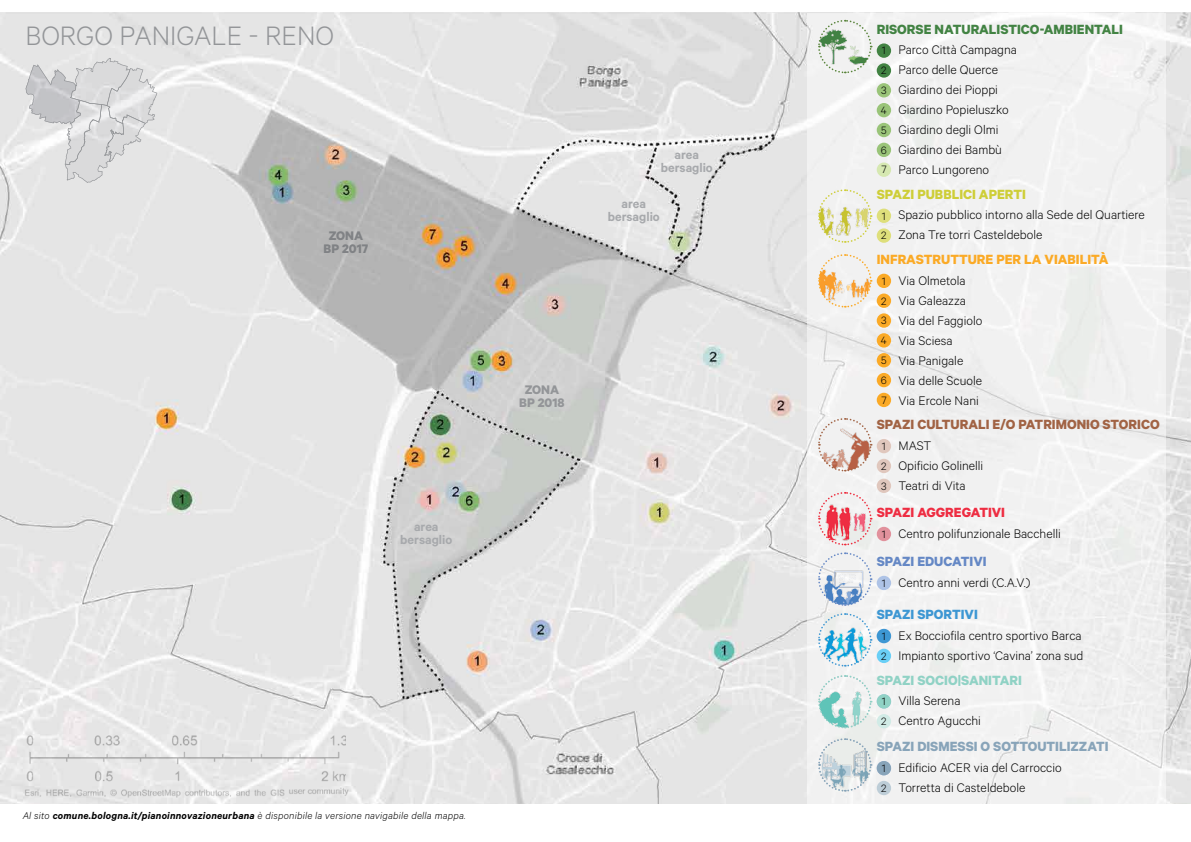
<style>
.page{position:relative;width:1191px;height:842px;background:#fff}
.page>*{position:absolute;margin:0;border:0;box-sizing:border-box;transform-origin:0 0}
.t1{font:300 30px "Calibre";color:#939598}
.t2{font:700 15px "Calibre";color:#a16344}
.t3{font:700 15px "Calibre";color:#428343}
.t4{font:700 15px "Calibre";color:#88a4b9}
.t5{font:700 15px "Calibre";color:#fbaa26}
.t6{font:700 15px "Calibre";color:#cece38}
.t7{font:700 15px "Calibre";color:#90d2c5}
.t8{font:700 15px "Calibre";color:#ee2d42}
.t9{font:700 15px "Calibre";color:#6588c5}
.t10{font:700 15px "Calibre";color:#3d97d3}
.t11{font:300 14px/20px "Calibre";color:#000}
.t12{font:600 14px/13px "Calibre";color:#a7a9ac;text-align:center}
.t13{font:700 14px/13px "Calibre";color:#808285;text-align:center}
.t14{font:700 14px/13px "Calibre";color:#939598;text-align:center}
.t15{font:300 12px/19.8px "Calibre";color:#000}
.t16{font:italic 300 11px "Calibre";letter-spacing:.02em;color:#000}
.s1{font-weight:600}
.s2{font-size:12px}
</style>
<div class="page">
<img style="left:0;top:13px;width:1191px;height:791px">
<svg style="left:26px;top:58px;width:131px;height:125px;background:#dbdbdc"></svg>
<img style="left:15px;top:785px;width:264px;height:12px">
<img style="left:279px;top:785px;width:72px;height:12px">
<img style="left:12px;top:729px;width:334px;height:56px">
<div style="left:806px;top:13px;width:359px;height:791px;background:#f1f1f1"></div>
<div style="left:876px;top:43px;width:15px;height:15px;background:#428343;border-radius:50%"></div>
<div style="left:876px;top:63px;width:15px;height:15px;background:#428343;border-radius:50%"></div>
<div style="left:876px;top:83px;width:15px;height:14px;background:#9ac479;border-radius:50%"></div>
<div style="left:876px;top:103px;width:15px;height:14px;background:#9ac479;border-radius:50%"></div>
<div style="left:876px;top:123px;width:15px;height:14px;background:#9ac479;border-radius:50%"></div>
<div style="left:876px;top:143px;width:15px;height:14px;background:#9ac479;border-radius:50%"></div>
<div style="left:876px;top:163px;width:15px;height:14px;background:#d6e8b1;border-radius:50%"></div>
<div style="left:876px;top:209px;width:15px;height:14px;background:#dedf7b;border-radius:50%"></div>
<div style="left:876px;top:228px;width:15px;height:15px;background:#dedf7b;border-radius:50%"></div>
<div style="left:876px;top:274px;width:15px;height:14px;background:#fbaa26;border-radius:50%"></div>
<div style="left:876px;top:293px;width:15px;height:15px;background:#fbaa26;border-radius:50%"></div>
<div style="left:876px;top:313px;width:15px;height:15px;background:#fbaa26;border-radius:50%"></div>
<div style="left:876px;top:333px;width:15px;height:15px;background:#fbaa26;border-radius:50%"></div>
<div style="left:876px;top:353px;width:15px;height:14px;background:#fbaa26;border-radius:50%"></div>
<div style="left:876px;top:373px;width:15px;height:14px;background:#fbaa26;border-radius:50%"></div>
<div style="left:876px;top:393px;width:15px;height:14px;background:#fbaa26;border-radius:50%"></div>
<div style="left:876px;top:439px;width:15px;height:14px;background:#e0c7bd;border-radius:50%"></div>
<div style="left:876px;top:459px;width:15px;height:14px;background:#e0c7bd;border-radius:50%"></div>
<div style="left:876px;top:479px;width:15px;height:14px;background:#e0c7bd;border-radius:50%"></div>
<div style="left:876px;top:527px;width:15px;height:14px;background:#e1919c;border-radius:50%"></div>
<div style="left:876px;top:576px;width:15px;height:14px;background:#aec3e6;border-radius:50%"></div>
<div style="left:876px;top:629px;width:15px;height:14px;background:#3d97d3;border-radius:50%"></div>
<div style="left:876px;top:649px;width:15px;height:14px;background:#6acff6;border-radius:50%"></div>
<div style="left:876px;top:694px;width:15px;height:14px;background:#90d2c5;border-radius:50%"></div>
<div style="left:876px;top:714px;width:15px;height:14px;background:#d1ebe6;border-radius:50%"></div>
<div style="left:876px;top:761px;width:15px;height:14px;background:#88a4b9;border-radius:50%"></div>
<div style="left:876px;top:781px;width:15px;height:14px;background:#bdcdd7;border-radius:50%"></div>
<svg style="left:818px;top:19px;width:54px;height:55px"></svg>
<svg style="left:818px;top:254px;width:54px;height:54px"></svg>
<svg style="left:817px;top:417px;width:55px;height:55px"></svg>
<svg style="left:817px;top:492px;width:55px;height:175px"></svg>
<svg style="left:818px;top:738px;width:54px;height:54px"></svg>
<svg style="left:818px;top:675px;width:54px;height:54px"></svg>
<svg style="left:818px;top:189px;width:54px;height:54px"></svg>
<h1 class="t1" style="left:26px;top:18px;width:310px">BORGO PANIGALE - RENO</h1>
<p class="t13" style="left:323px;top:229px;width:46px">ZONA<br>BP 2017</p>
<p class="t12" style="left:400px;top:520px;width:53px">area bersaglio</p>
<p class="t12" style="left:661px;top:148px;width:53px">area bersaglio</p>
<p class="t12" style="left:608px;top:196px;width:53px">area bersaglio</p>
<p class="t14" style="left:519px;top:382px;width:47px">ZONA<br>BP 2018</p>
<p class="t16" style="left:23px;top:809px;width:444px">Al sito <span class="s1">comune.bologna.it/pianoinnovazioneurbana</span> è disponibile la versione navigabile della mappa.</p>
<p class="t3" style="left:876px;top:20px;width:18px">RISORSE</p>
<p class="t3" style="left:934px;top:20px;width:10px">NATURALISTICO</p>
<p class="t3" style="left:1039px;top:20px;width:13px">-AMBIENTALI</p>
<p class="t11" style="left:898px;top:39px;width:120px">Parco Città Campagna<br>Parco delle Querce<br>Giardino dei Pioppi<br>Giardino Popieluszko<br>Giardino degli Olmi<br>Giardino dei Bambù<br>Parco Lungoreno</p>
<p class="t15" style="left:881px;top:40px;width:7px;text-align:justify">1<br>2<br>3<br>4<br>5<br>6<br>7</p>
<p class="t6" style="left:876px;top:185px;width:151px">SPAZI PUBBLICI APERTI</p>
<p class="t11" style="left:898px;top:204px;width:248px">Spazio pubblico intorno alla Sede del Quartiere<br>Zona Tre torri Casteldebole</p>
<p class="t15" style="left:881px;top:205px;width:7px">1<br>2</p>
<p class="t5" style="left:876px;top:250px;width:233px">INFRASTRUTTURE PER LA VIABILITÀ</p>
<p class="t11" style="left:898px;top:270px;width:85px">Via Olmetola<br>Via Galeazza<br>Via del Faggiolo<br>Via Sciesa<br>Via Panigale<br>Via delle Scuole<br>Via Ercole Nani</p>
<p class="t15" style="left:881px;top:270px;width:7px;text-align:justify">1<br>2<br>3<br>4<br>5<br>6<br>7</p>
<p class="t2" style="left:876px;top:415px;width:284px">SPAZI CULTURALI E/O PATRIMONIO STORICO</p>
<p class="t11" style="left:898px;top:435px;width:86px">MAST<br>Opificio Golinelli<br>Teatri di Vita</p>
<p class="t15" style="left:881px;top:436px;width:7px;text-align:justify">1<br>2<br>3</p>
<p class="t8" style="left:876px;top:503px;width:130px">SPAZI AGGREGATIVI</p>
<p class="t11" style="left:882px;top:523px;width:180px"><span class="s2">1</span> Centro polifunzionale Bacchelli</p>
<p class="t9" style="left:876px;top:552px;width:111px">SPAZI EDUCATIVI</p>
<p class="t11" style="left:882px;top:572px;width:150px"><span class="s2">1</span> Centro anni verdi (C.A.V.)</p>
<p class="t10" style="left:876px;top:605px;width:103px">SPAZI SPORTIVI</p>
<p class="t11" style="left:898px;top:625px;width:187px">Ex Bocciofila centro sportivo Barca<br>Impianto sportivo ‘Cavina’ zona sud</p>
<p class="t15" style="left:881px;top:626px;width:7px">1<br>2</p>
<p class="t7" style="left:876px;top:671px;width:147px">SPAZI SOCIO|SANITARI</p>
<p class="t11" style="left:898px;top:690px;width:84px">Villa Serena<br>Centro Agucchi</p>
<p class="t15" style="left:881px;top:691px;width:7px">1<br>2</p>
<p class="t4" style="left:876px;top:737px;width:233px">SPAZI DISMESSI O SOTTOUTILIZZATI</p>
<p class="t11" style="left:898px;top:757px;width:165px">Edificio ACER via del Carroccio<br>Torretta di Casteldebole</p>
<p class="t15" style="left:881px;top:758px;width:7px">1<br>2</p>
</div>
